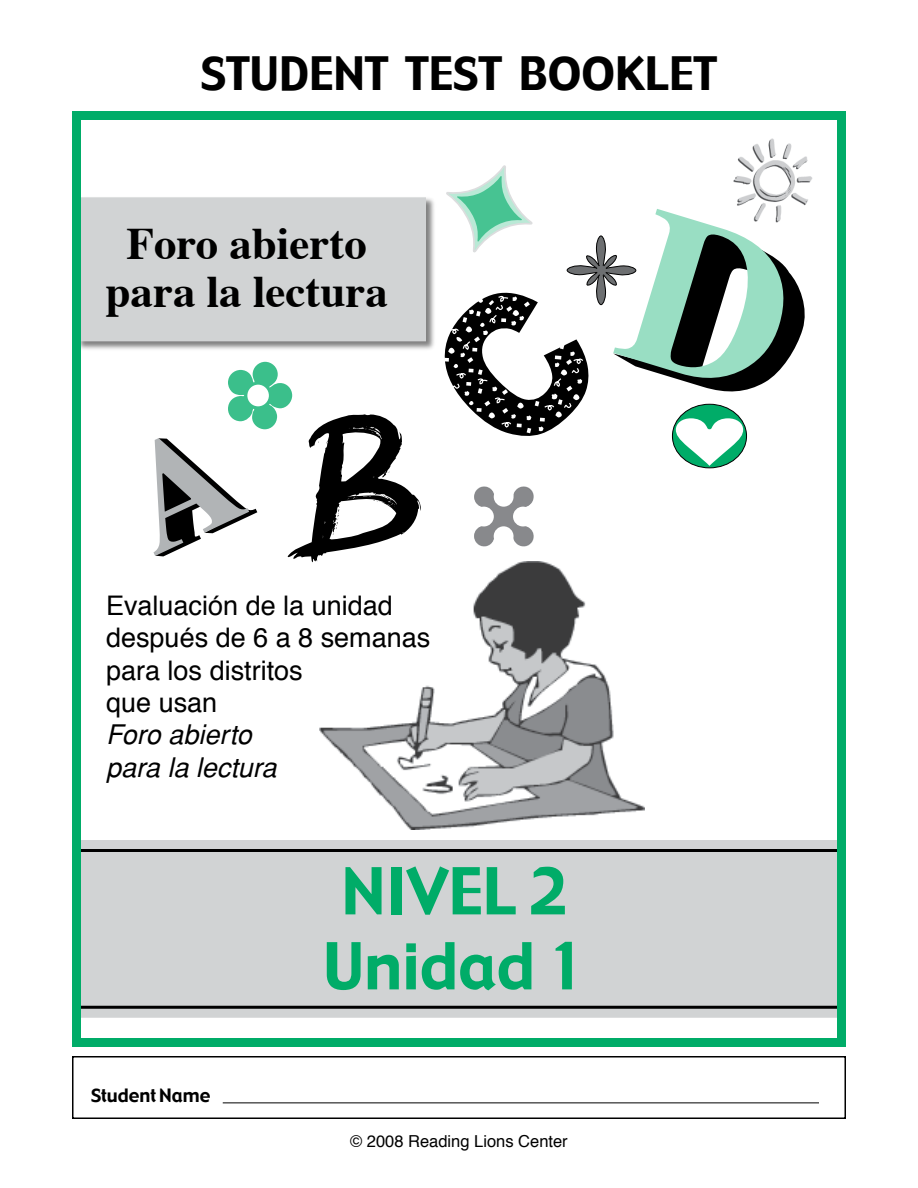
<style>
.page{position:relative;width:918px;height:1188px;background:#fff}
.page>*{position:absolute;margin:0;border:0;box-sizing:border-box;transform-origin:0 0}
.t1{font:63px/75px "Gadget";color:#00ac68}
.t2{font:700 45px/48px "Times";color:#000;text-align:center}
.t3{font:45px "Gadget";color:#000}
.t4{font:27px/32.4px "Helvetica";color:#000}
.t5{font:italic 27px/32.4px "Helvetica";color:#000}
.t6{font:18px "Gadget";color:#000}
.t7{font:16.5px "Helvetica";color:#000}
</style>
<div class="page">
<div style="left:75px;top:196px;width:361px;height:155px;background:#000;opacity:.5"></div>
<div style="left:77px;top:198px;width:348px;height:143px;background:#d1d3d4"></div>
<div style="left:76px;top:197px;width:350px;height:144px;border:2px solid #d1d3d4"></div>
<div style="left:72px;top:1056px;width:774px;height:63px;border:2px solid #000"></div>
<hr style="left:223px;top:1102px;width:596px;height:1px;background:#000">
<div style="left:73px;top:841px;width:772px;height:176px;background:#d1d3d4"></div>
<div style="left:72px;top:840px;width:774px;height:178px;border:2px solid #d1d3d4"></div>
<hr style="left:75px;top:849px;width:765px;height:3px;background:#000">
<hr style="left:76px;top:1006px;width:766px;height:3px;background:#000">
<div style="left:72px;top:111px;width:774px;height:936px;border:9px solid #00ac68"></div>
<img style="left:320px;top:561px;width:325px;height:269px">
<img style="left:474px;top:487px;width:59px;height:59px">
<div style="left:513px;top:487px;width:20px;height:20px;background:#88898c;border-radius:50%"></div>
<div style="left:513px;top:526px;width:20px;height:20px;background:#88898c;border-radius:50%"></div>
<div style="left:474px;top:487px;width:20px;height:20px;background:#88898c;border-radius:50%"></div>
<div style="left:474px;top:526px;width:20px;height:20px;background:#88898c;border-radius:50%"></div>
<div style="left:485px;top:496px;width:39px;height:41px;background:#88898c"></div>
<div style="left:474px;top:507px;width:20px;height:19px;background:#fff;border-radius:50%"></div>
<div style="left:513px;top:507px;width:20px;height:19px;background:#fff;border-radius:50%"></div>
<div style="left:494px;top:487px;width:20px;height:20px;background:#fff;border-radius:50%"></div>
<div style="left:494px;top:526px;width:20px;height:20px;background:#fff;border-radius:50%"></div>
<svg style="left:444px;top:111px;width:365px;height:355px"></svg>
<div style="left:597px;top:266px;width:9px;height:9px;background:#6d6f71;border-radius:50%"></div>
<svg style="left:153px;top:362px;width:268px;height:200px"></svg>
<h2 class="t3" style="left:201px;top:44px;width:518px">STUDENT TEST BOOKLET</h2>
<h2 class="t2" style="left:106px;top:215px;width:284px">Foro abierto para la lectura</h2>
<p class="t4" style="left:106px;top:588px;width:326px">Evaluación de la unidad después de 6 a 8 semanas para los distritos<br>que usan</p>
<p class="t5" style="left:106px;top:718px;width:172px">Foro abierto para la lectura</p>
<p class="t6" style="left:91px;top:1084px;width:121px">Student Name</p>
<h1 class="t1" style="left:323px;top:857px;width:264px">NIVEL 2<br>Unidad 1</h1>
<p class="t7" style="left:350px;top:1127px;width:219px">© 2008 Reading Lions Center</p>
</div>
